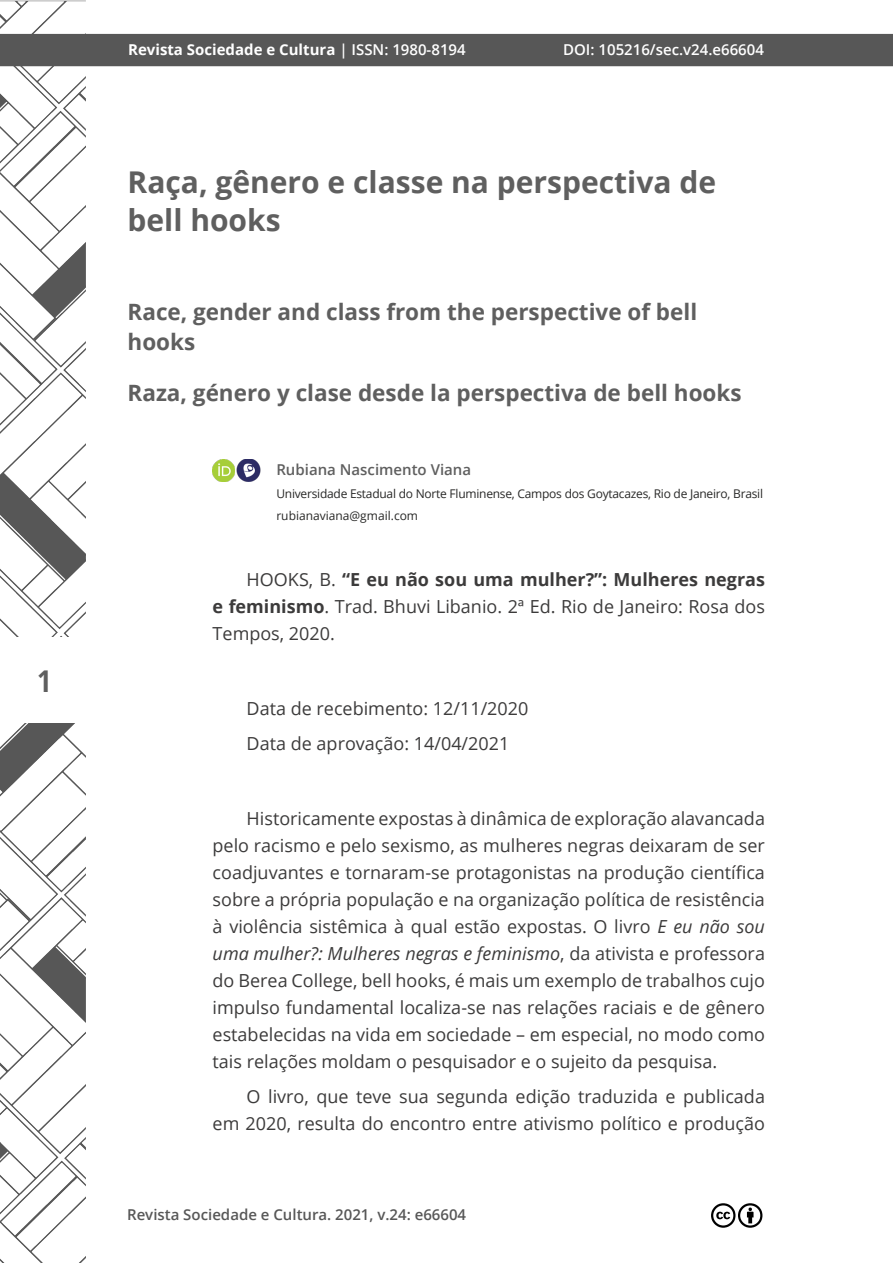
<style>
.page{position:relative;width:893px;height:1263px;background:#fff}
.page>*{position:absolute;margin:0;border:0;box-sizing:border-box;transform-origin:0 0}
.t1{font:700 30px/37.5px "Open Sans";color:#5f5f5f}
.t2{font:700 condensed 30px "Open Sans";color:#5f5f5f}
.t3{font:700 22.5px/30px "Open Sans";color:#5f5f5f}
.t4{font:18px/27px "Open Sans";color:#3c3b3b;text-align:justify}
.t5{font:600 15px "Open Sans";color:#575757}
.t6{font:700 15px "Open Sans";color:#fff}
.t7{font:600 15px "Open Sans";color:#fff}
.t8{font:600 15px "Open Sans";color:#5f5f5f}
.t9{font:12px/22.5px "Open Sans";letter-spacing:-.02em;color:#282827}
.s1{font-weight:600}
.s2{font-weight:700}
.s3{font-style:italic}
</style>
<div class="page">
<img style="left:0;top:1px;width:85px;height:1262px">
<div style="left:0;top:34px;width:893px;height:32px;background:#575757"></div>
<svg style="left:711px;top:1203px;width:52px;height:25px"></svg>
<div style="left:0;top:638px;width:91px;height:85px;background:#fff"></div>
<img style="left:213px;top:459px;width:20px;height:22px">
<img style="left:233px;top:459px;width:28px;height:22px">
<h1 class="t2" style="left:37px;top:660px;width:15px">1</h1>
<p class="t6" style="left:128px;top:39px;width:339px">Revista Sociedade e Cultura <span class="s1">| ISSN: 1980-8194</span></p>
<p class="t7" style="left:563px;top:39px;width:202px">DOI: 105216/sec.v24.e66604</p>
<h1 class="t1" style="left:128px;top:163px;width:590px">Raça, gênero e classe na perspectiva de bell hooks</h1>
<p class="t3" style="left:128px;top:296px;width:571px">Race, gender and class from the perspective of bell hooks</p>
<p class="t3" style="left:128px;top:377px;width:616px">Raza, género y clase desde la perspectiva de bell hooks</p>
<p class="t8" style="left:276px;top:460px;width:196px">Rubiana Nascimento Viana</p>
<p class="t9" style="left:276px;top:482px;width:488px">Universidade Estadual do Norte Fluminense, Campos dos Goytacazes, Rio de Janeiro, Brasil rubianaviana@gmail.com</p>
<p class="t4" style="left:213px;top:566px;width:554px;text-indent:34px">HOOKS, B. <span class="s2">“E eu não sou uma mulher?”: Mulheres negras e feminismo</span>. Trad. Bhuvi Libanio. 2ª Ed. Rio de Janeiro: Rosa dos Tempos, 2020.</p>
<p class="t4" style="left:247px;top:690px;width:283px;line-height:35.5px">Data de recebimento: 12/11/2020<br>Data de aprovação: 14/04/2021</p>
<p class="t4" style="left:213px;top:804px;width:554px;text-indent:34px">Historicamente expostas à dinâmica de exploração alavancada pelo racismo e pelo sexismo, as mulheres negras deixaram de ser coadjuvantes e tornaram-se protagonistas na produção científica sobre a própria população e na organização política de resistência à violência sistêmica à qual estão expostas. O livro <span class="s3">E eu não sou uma mulher?: Mulheres negras e feminismo</span>, da ativista e professora do Berea College, bell hooks, é mais um exemplo de trabalhos cujo impulso fundamental localiza-se nas relações raciais e de gênero estabelecidas na vida em sociedade – em especial, no modo como tais relações moldam o pesquisador e o sujeito da pesquisa.</p>
<p class="t4" style="left:213px;top:1083px;width:554px;text-align:right">O livro, que teve sua segunda edição traduzida e publicada<br>em 2020, resulta do encontro entre ativismo político e produção</p>
<p class="t5" style="left:127px;top:1205px;width:341px">Revista Sociedade e Cultura. 2021, v.24: e66604</p>
</div>
